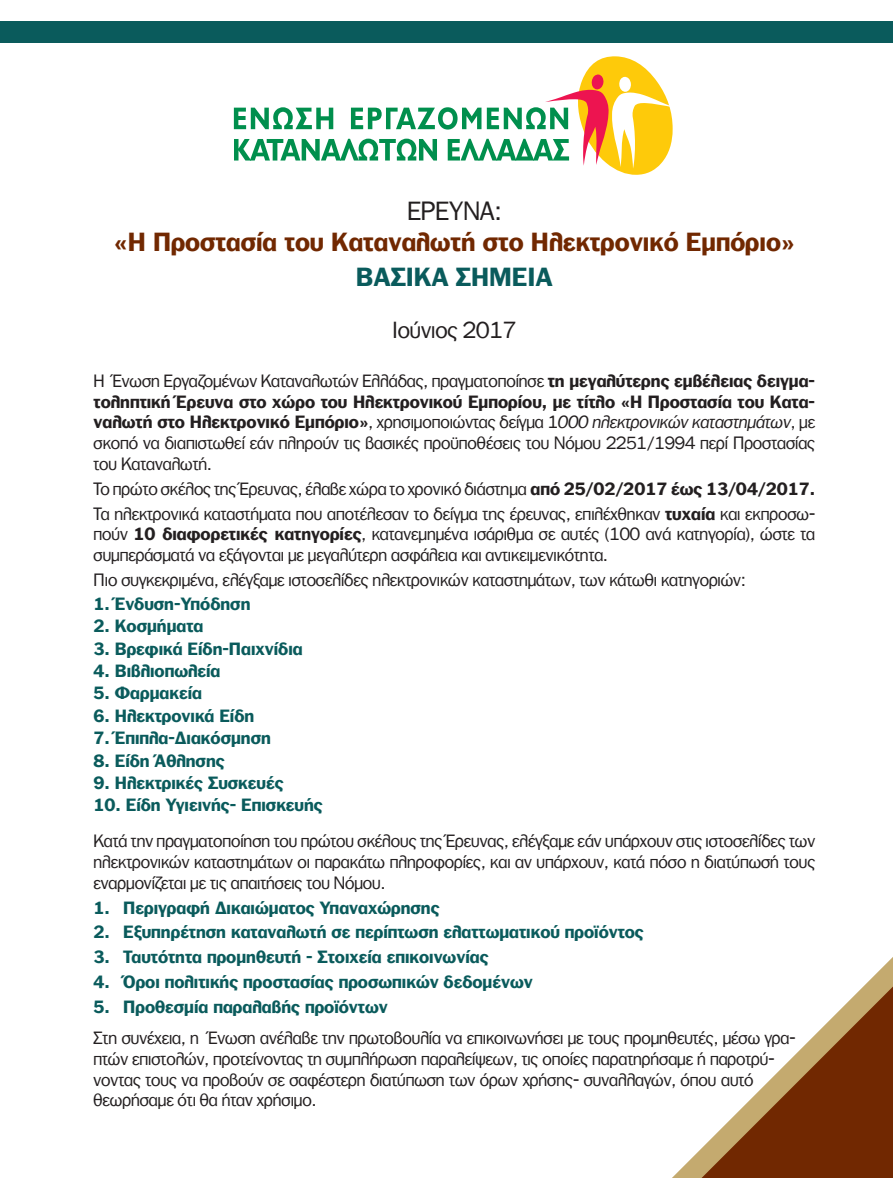
<style>
.page{position:relative;width:893px;height:1178px;background:#fff}
.page>*{position:absolute;margin:0;border:0;box-sizing:border-box;transform-origin:0 0}
.t1{font:700 25.5px "PF Franklin Gothic";color:#712801}
.t2{font:700 25.5px "PF Franklin Gothic";color:#0a5b5c}
.t3{font:25.5px "PF Franklin Gothic";color:#231f20}
.t4{font:22.5px "PF Franklin Gothic";color:#231f20}
.t5{font:17.25px/20.7px "PF Franklin Gothic";color:#231f20}
.t6{font:700 17.25px "PF Franklin Gothic";color:#0a5b5c}
.s1{font-weight:700}
.s2{font-style:italic}
</style>
<div class="page">
<div style="left:0;top:21px;width:893px;height:22px;background:#0a5b5c"></div>
<svg style="left:672px;top:957px;width:221px;height:221px"></svg>
<svg style="left:234px;top:56px;width:439px;height:119px"></svg>
<h1 class="t3" style="left:407px;top:197px;width:96px">ΕΡΕΥΝΑ:</h1>
<h1 class="t1" style="left:114px;top:227px;width:683px">«Η Προστασία του Καταναλωτή στο Ηλεκτρονικό Εμπόριο»</h1>
<h1 class="t2" style="left:356px;top:262px;width:198px">ΒΑΣΙΚΑ ΣΗΜΕΙΑ</h1>
<h2 class="t4" style="left:393px;top:317px;width:125px">Ιούνιος 2017</h2>
<p class="t5" style="left:94px;top:370px;width:723px;text-align:justify">Η Ένωση Εργαζομένων Καταναλωτών Ελλάδας, πραγματοποίησε <span class="s1">τη μεγαλύτερης εμβέλειας δειγμα&shy;τοληπτική Έρευνα στο χώρο του Ηλεκτρονικού Εμπορίου, με τίτλο «Η Προστασία του Κατα&shy;ναλωτή στο Ηλεκτρονικό Εμπόριο»</span>, χρησιμοποιώντας δείγμα 1<span class="s2">000 ηλεκτρονικών καταστημάτων</span>, με σκοπό να διαπιστωθεί εάν πληρούν τις βασικές προϋποθέσεις του Νόμου 2251/1994 περί Προστασίας του Καταναλωτή.</p>
<p class="t5" style="left:94px;top:476px;width:723px;line-height:24.9px">Το πρώτο σκέλος της Έρευνας, έλαβε χώρα το χρονικό διάστημα <span class="s1">από 25/02/2017 έως 13/04/2017.<br></span>Τα ηλεκτρονικά καταστήματα που αποτέλεσαν το δείγμα της έρευνας, επιλέχθηκαν <span class="s1">τυχαία</span> και εκπροσω-</p>
<p class="t5" style="left:94px;top:524px;width:723px">πούν <span class="s1">10 διαφορετικές κατηγορίες</span>, κατανεμημένα ισάριθμα σε αυτές (100 ανά κατηγορία), ώστε τα συμπεράσματά να εξάγονται με μεγαλύτερη ασφάλεια και αντικειμενικότητα.</p>
<p class="t5" style="left:94px;top:569px;width:653px">Πιο συγκεκριμένα, ελέγξαμε ιστοσελίδες ηλεκτρονικών καταστημάτων, των κάτωθι κατηγοριών:</p>
<p class="t6" style="left:94px;top:593px;width:158px">1. Ένδυση-Υπόδηση</p>
<p class="t6" style="left:94px;top:616px;width:111px">2. Κοσμήματα</p>
<p class="t6" style="left:94px;top:638px;width:211px">3. Βρεφικά Είδη-Παιχνίδια</p>
<p class="t6" style="left:94px;top:661px;width:128px">4. Βιβλιοπωλεία</p>
<p class="t6" style="left:94px;top:683px;width:110px">5. Φαρμακεία</p>
<p class="t6" style="left:94px;top:705px;width:162px">6. Ηλεκτρονικά Είδη</p>
<p class="t6" style="left:94px;top:728px;width:179px">7. Έπιπλα-Διακόσμηση</p>
<p class="t6" style="left:94px;top:750px;width:133px">8. Είδη Άθλησης</p>
<p class="t6" style="left:94px;top:773px;width:192px">9. Ηλεκτρικές Συσκευές</p>
<p class="t6" style="left:94px;top:795px;width:231px">10. Είδη Υγιεινής- Επισκευής</p>
<p class="t5" style="left:94px;top:830px;width:723px;text-align:justify">Κατά την πραγματοποίηση του πρώτου σκέλους της Έρευνας, ελέγξαμε εάν υπάρχουν στις ιστοσελίδες των ηλεκτρονικών καταστημάτων οι παρακάτω πληροφορίες, και αν υπάρχουν, κατά πόσο η διατύπωσή τους εναρμονίζεται με τις απαιτήσεις του Νόμου.</p>
<p class="t6" style="left:94px;top:897px;width:348px">1. Περιγραφή Δικαιώματος Υπαναχώρησης</p>
<p class="t6" style="left:94px;top:922px;width:552px">2. Εξυπηρέτηση καταναλωτή σε περίπτωση ελαττωματικού προϊόντος</p>
<p class="t6" style="left:94px;top:947px;width:397px">3. Ταυτότητα προμηθευτή - Στοιχεία επικοινωνίας</p>
<p class="t6" style="left:94px;top:972px;width:441px">4. Όροι πολιτικής προστασίας προσωπικών δεδομένων</p>
<p class="t6" style="left:94px;top:997px;width:296px">5. Προθεσμία παραλαβής προϊόντων</p>
<p class="t5" style="left:94px;top:1027px;width:704px">Στη συνέχεια, η Ένωση ανέλαβε την πρωτοβουλία να επικοινωνήσει με τους προμηθευτές, μέσω γρα&shy;πτών επιστολών, προτείνοντας τη συμπλήρωση παραλείψεων, τις οποίες παρατηρήσαμε ή παροτρύ&shy;νοντας τους να προβούν σε σαφέστερη διατύπωση των όρων χρήσης- συναλλαγών, όπου αυτό θεωρήσαμε ότι θα ήταν χρήσιμο.</p>
</div>
